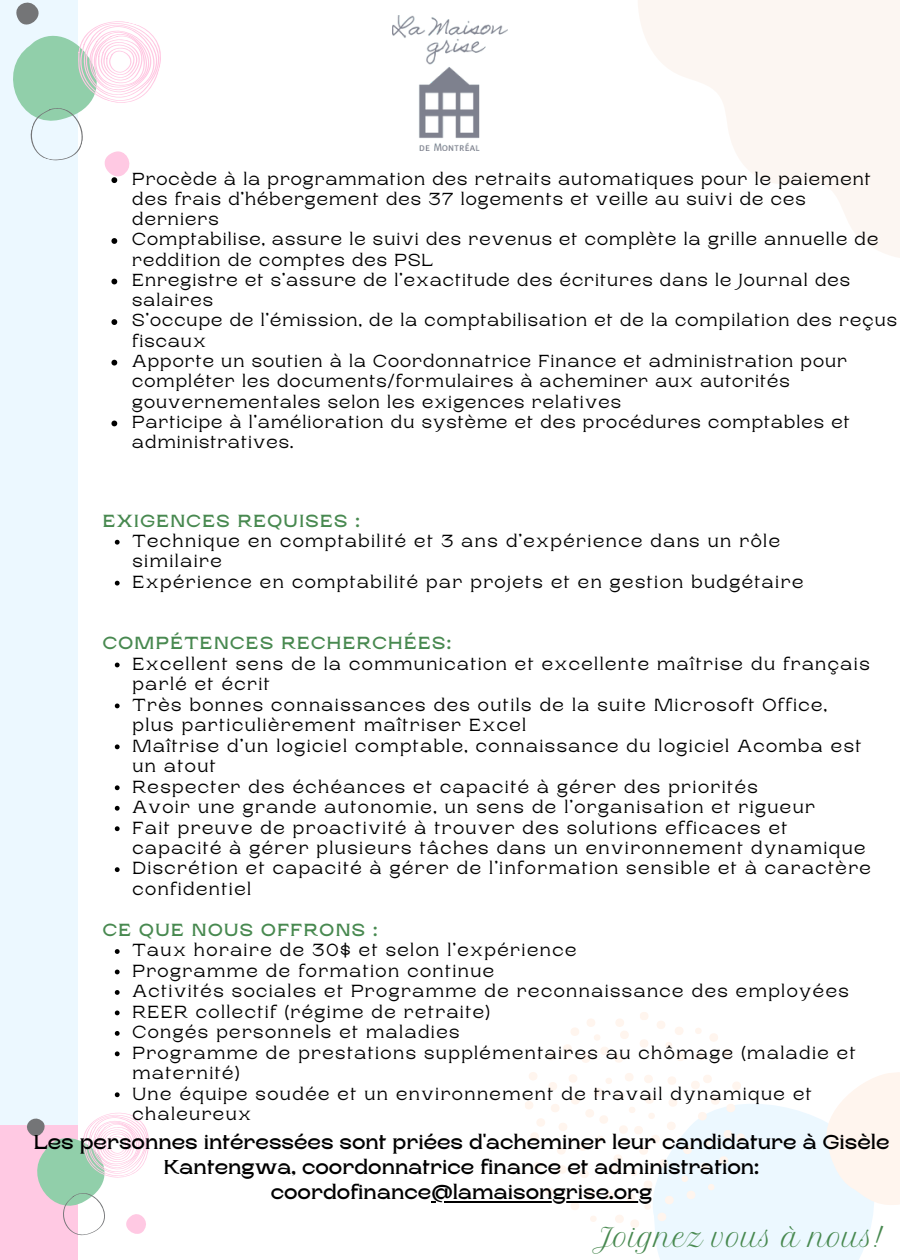
<style>
.page{position:relative;width:900px;height:1260px;background:#fff}
.page>*{position:absolute;margin:0;border:0;box-sizing:border-box;transform-origin:0 0}
.t1{font:25.5px "Petit Formal Script";color:#488950}
.t2{font:700 20px/25px "Rasputin";color:#000;text-align:center}
.t3{font:17.5px/20.5px "Rasputin";letter-spacing:.08em;color:#000}
.t4{font:17.5px/20.2px "Rasputin";letter-spacing:.06em;color:#000}
.t5{font:700 17.5px "Rasputin";letter-spacing:.08em;color:#488950}
</style>
<div class="page">
<div style="left:0;top:0;width:78px;height:1152px;background:#ecf8ff"></div>
<svg style="left:638px;top:0;width:262px;height:258px;fill:#fcf6f2"></svg>
<div style="left:655px;top:1104px;width:219px;height:156px;background:#ecf8ff"></div>
<svg style="left:823px;top:1072px;width:77px;height:137px"></svg>
<svg style="left:525px;top:1012px;width:220px;height:218px"></svg>
<div style="left:0;top:1125px;width:78px;height:135px;background:#ffc9e3"></div>
<img style="left:393px;top:16px;width:114px;height:135px">
<svg style="left:27px;top:1113px;width:122px;height:123px"></svg>
<svg style="left:115px;top:540px;width:5px;height:5px"></svg>
<svg style="left:115px;top:581px;width:5px;height:5px"></svg>
<svg style="left:115px;top:663px;width:5px;height:4px"></svg>
<svg style="left:115px;top:704px;width:5px;height:4px"></svg>
<svg style="left:115px;top:744px;width:5px;height:5px"></svg>
<svg style="left:115px;top:785px;width:5px;height:5px"></svg>
<svg style="left:115px;top:806px;width:5px;height:5px"></svg>
<svg style="left:115px;top:826px;width:5px;height:5px"></svg>
<svg style="left:115px;top:867px;width:5px;height:5px"></svg>
<svg style="left:115px;top:949px;width:5px;height:5px"></svg>
<svg style="left:115px;top:970px;width:5px;height:4px"></svg>
<svg style="left:115px;top:990px;width:5px;height:5px"></svg>
<svg style="left:115px;top:1011px;width:5px;height:4px"></svg>
<svg style="left:115px;top:1031px;width:5px;height:5px"></svg>
<svg style="left:115px;top:1051px;width:5px;height:5px"></svg>
<svg style="left:115px;top:1092px;width:5px;height:5px"></svg>
<hr style="left:431px;top:1201px;width:221px;height:2px;background:#000">
<svg style="left:13px;top:2px;width:148px;height:181px"></svg>
<svg style="left:111px;top:238px;width:6px;height:6px"></svg>
<svg style="left:111px;top:279px;width:6px;height:5px"></svg>
<svg style="left:111px;top:319px;width:6px;height:6px"></svg>
<svg style="left:111px;top:360px;width:6px;height:6px"></svg>
<svg style="left:111px;top:421px;width:6px;height:5px"></svg>
<p class="t4" style="left:132px;top:169px;width:740px">Procède à la programmation des retraits automatiques pour le paiement des frais d’hébergement des 37 logements et veille au suivi de ces derniers</p>
<p class="t4" style="left:132px;top:229px;width:748px">Comptabilise, assure le suivi des revenus et complète la grille annuelle de reddition de comptes des PSL</p>
<p class="t4" style="left:132px;top:270px;width:719px">Enregistre et s’assure de l’exactitude des écritures dans le Journal des salaires</p>
<p class="t4" style="left:132px;top:311px;width:766px">S’occupe de l’émission, de la comptabilisation et de la compilation des reçus fiscaux</p>
<p class="t4" style="left:132px;top:351px;width:716px">Apporte un soutien à la Coordonnatrice Finance et administration pour compléter les documents/formulaires à acheminer aux autorités gouvernementales selon les exigences relatives</p>
<p class="t4" style="left:132px;top:412px;width:719px">Participe à l’amélioration du système et des procédures comptables et administratives.</p>
<p class="t5" style="left:103px;top:511px;width:259px">EXIGENCES REQUISES :</p>
<p class="t3" style="left:133px;top:531px;width:672px">Technique en comptabilité et 3 ans d’expérience dans un rôle similaire<br>Expérience en comptabilité par projets et en gestion budgétaire</p>
<p class="t5" style="left:103px;top:634px;width:350px">COMPÉTENCES RECHERCHÉES:</p>
<p class="t3" style="left:133px;top:654px;width:740px">Excellent sens de la communication et excellente maîtrise du français parlé et écrit<br>Très bonnes connaissances des outils de la suite Microsoft Office, plus particulièrement maîtriser Excel<br>Maîtrise d’un logiciel comptable, connaissance du logiciel Acomba est un atout<br>Respecter des échéances et capacité à gérer des priorités<br>Avoir une grande autonomie, un sens de l’organisation et rigueur<br>Fait preuve de proactivité à trouver des solutions efficaces et capacité à gérer plusieurs tâches dans un environnement dynamique Discrétion et capacité à gérer de l’information sensible et à caractère confidentiel</p>
<p class="t5" style="left:103px;top:920px;width:276px">CE QUE NOUS OFFRONS :</p>
<p class="t3" style="left:133px;top:940px;width:725px">Taux horaire de 30$ et selon l’expérience<br>Programme de formation continue<br>Activités sociales et Programme de reconnaissance des employées REER collectif (régime de retraite)<br>Congés personnels et maladies<br>Programme de prestations supplémentaires au chômage (maladie et maternité)<br>Une équipe soudée et un environnement de travail dynamique et chaleureux</p>
<p class="t2" style="left:34px;top:1130px;width:857px">Les personnes intéressées sont priées d'acheminer leur candidature à Gisèle<br>Kantengwa, coordonnatrice finance et administration: coordofinance@lamaisongrise.org</p>
<p class="t1" style="left:592px;top:1222px;width:292px">Joignez vous à nous!</p>
</div>
